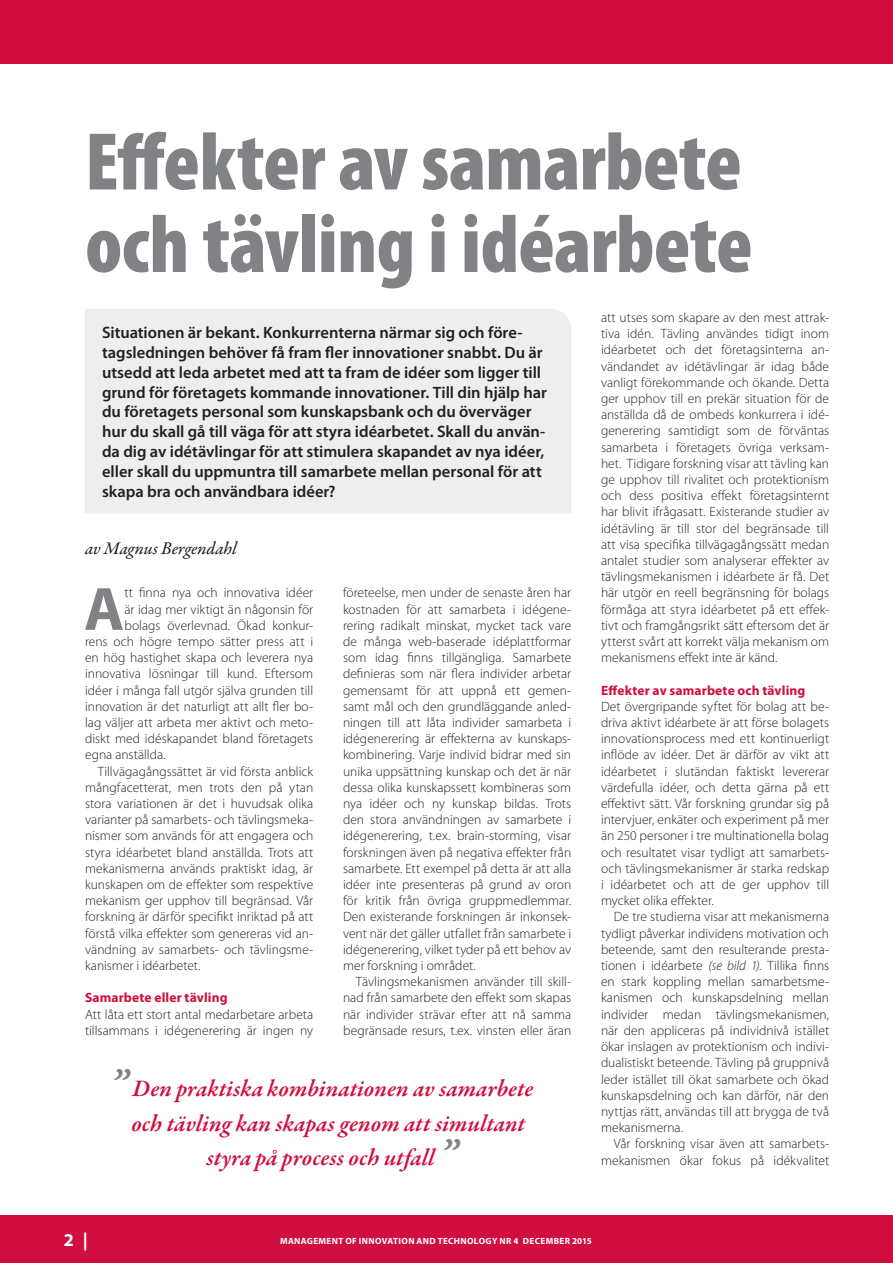
<style>
.page{position:relative;width:893px;height:1263px;background:#fff}
.page>*{position:absolute;margin:0;border:0;box-sizing:border-box;transform-origin:0 0}
.t1{font:900 condensed 82.5px/82.5px "Myriad Pro";letter-spacing:-.005em;color:#808285}
.t2{font:700 61.5px "Myriad Pro";color:#808285}
.t3{font:italic 600 24px "Garamond Premr Pro";color:#d10e40}
.t4{font:18px "Garamond Premr Pro Med It";letter-spacing:-.005em;color:#231f20}
.t5{font:700 18px "Myriad Pro";color:#fff}
.t6{font:600 16.5px/19.8px "Myriad Pro";color:#231f20}
.t7{font:300 13.5px/16.2px "Myriad Pro";color:#231f20;text-align:justify}
.t8{font:700 13.5px "Myriad Pro";letter-spacing:.01em;color:#d10e40}
.t9{font:700 9px "Myriad Pro";letter-spacing:.045em;color:#fff}
.s1{font-size:45px;color:#808285}
.s2{font-style:italic}
</style>
<div class="page">
<div style="left:0;top:1215px;width:893px;height:48px;background:#d10e40"></div>
<div style="left:0;top:0;width:893px;height:64px;background:#d10e40"></div>
<div style="left:85px;top:309px;width:486px;height:204px;background:#eeeeef"></div>
<h1 class="t1" style="left:85px;top:118px;width:669px">Effekter av samarbete och tävling i idéarbete</h1>
<p class="t6" style="left:102px;top:322px;width:446px">Situationen är bekant. Konkurrenterna närmar sig och före&shy;tagsledningen behöver få fram fler innovationer snabbt. Du är utsedd att leda arbetet med att ta fram de idéer som ligger till grund för företagets kommande innovationer. Till din hjälp har du företagets personal som kunskapsbank och du överväger hur du skall gå till väga för att styra idéarbetet. Skall du använ&shy;da dig av idétävlingar för att stimulera skapandet av nya idéer, eller skall du uppmuntra till samarbete mellan personal för att skapa bra och användbara idéer?</p>
<h3 class="t4" style="left:85px;top:537px;width:153px">av Magnus Bergendahl</h3>
<h2 class="t2" style="left:84px;top:569px;width:42px">A</h2>
<p class="t7" style="left:124px;top:585px;width:190px">tt finna nya och innovativa idéer</p>
<p class="t7" style="left:124px;top:601px;width:190px">är idag mer viktigt än någonsin för</p>
<p class="t7" style="left:124px;top:617px;width:190px">bolags överlevnad. Ökad konkur-</p>
<p class="t7" style="left:85px;top:633px;width:230px">rens och högre tempo sätter press att i</p>
<p class="t7" style="left:85px;top:649px;width:230px">en hög hastighet skapa och leverera nya</p>
<p class="t7" style="left:85px;top:666px;width:230px">innovativa lösningar till kund. Eftersom</p>
<p class="t7" style="left:85px;top:682px;width:230px">idéer i många fall utgör själva grunden till</p>
<p class="t7" style="left:85px;top:698px;width:230px">innovation är det naturligt att allt fler bo-</p>
<p class="t7" style="left:85px;top:714px;width:230px">lag väljer att arbeta mer aktivt och meto-</p>
<p class="t7" style="left:85px;top:730px;width:230px">diskt med idéskapandet bland företagets</p>
<p class="t7" style="left:85px;top:747px;width:82px">egna anställda.</p>
<p class="t7" style="left:98px;top:763px;width:217px">Tillvägagångssättet är vid första anblick</p>
<p class="t7" style="left:85px;top:779px;width:230px">mångfacetterat, men trots den på ytan</p>
<p class="t7" style="left:85px;top:795px;width:230px">stora variationen är det i huvudsak olika</p>
<p class="t7" style="left:85px;top:811px;width:230px">varianter på samarbets- och tävlingsmeka-</p>
<p class="t7" style="left:85px;top:828px;width:230px">nismer som används för att engagera och</p>
<p class="t7" style="left:85px;top:844px;width:230px">styra idéarbetet bland anställda. Trots att</p>
<p class="t7" style="left:85px;top:860px;width:230px">mekanismerna används praktiskt idag, är</p>
<p class="t7" style="left:85px;top:876px;width:230px">kunskapen om de effekter som respektive</p>
<p class="t7" style="left:85px;top:892px;width:230px">mekanism ger upphov till begränsad. Vår</p>
<p class="t7" style="left:85px;top:909px;width:230px">forskning är därför specifikt inriktad på att</p>
<p class="t7" style="left:85px;top:925px;width:230px">förstå vilka effekter som genereras vid an-</p>
<p class="t7" style="left:85px;top:941px;width:230px">vändning av samarbets- och tävlingsme-</p>
<p class="t7" style="left:85px;top:957px;width:117px">kanismer i idéarbetet.</p>
<p class="t8" style="left:85px;top:989px;width:144px">Samarbete eller tävling</p>
<p class="t7" style="left:85px;top:1006px;width:230px">Att låta ett stort antal medarbetare arbeta tillsammans i idégenerering är ingen ny</p>
<p class="t7" style="left:343px;top:585px;width:230px">företeelse, men under de senaste åren har kostnaden för att samarbeta i idégene&shy;rering radikalt minskat, mycket tack vare de många web-baserade idéplattformar som idag finns tillgängliga. Samarbete definieras som när flera individer arbetar gemensamt för att uppnå ett gemen&shy;samt mål och den grundläggande anled&shy;ningen till att låta individer samarbeta i idégenerering är effekterna av kunskaps&shy;kombinering. Varje individ bidrar med sin unika uppsättning kunskap och det är när dessa olika kunskapssett kombineras som nya idéer och ny kunskap bildas. Trots den stora användningen av samarbete i idégenerering, t.ex. brain-storming, visar forskningen även på negativa effekter från samarbete. Ett exempel på detta är att alla idéer inte presenteras på grund av oron för kritik från övriga gruppmedlemmar.<br>Den existerande forskningen är inkonsek&shy;vent när det gäller utfallet från samarbete i idégenerering, vilket tyder på ett behov av mer forskning i området.</p>
<p class="t7" style="left:343px;top:973px;width:230px;text-indent:13px">Tävlingsmekanismen använder till skill&shy;nad från samarbete den effekt som skapas när individer strävar efter att nå samma begränsade resurs, t.ex. vinsten eller äran</p>
<h3 class="t3" style="left:110px;top:1073px;width:425px"><span class="s1">”</span> Den praktiska kombinationen av samarbete</h3>
<h3 class="t3" style="left:132px;top:1108px;width:395px">och tävling kan skapas genom att simultant</h3>
<h3 class="t3" style="left:207px;top:1143px;width:253px">styra på process och utfall <span class="s1">”</span></h3>
<p class="t7" style="left:601px;top:309px;width:230px">att utses som skapare av den mest attrak&shy;tiva idén. Tävling användes tidigt inom idéarbetet och det företagsinterna an&shy;vändandet av idétävlingar är idag både vanligt förekommande och ökande. Detta ger upphov till en prekär situation för de anställda då de ombeds konkurrera i idé&shy;generering samtidigt som de förväntas samarbeta i företagets övriga verksam&shy;het. Tidigare forskning visar att tävling kan ge upphov till rivalitet och protektionism och dess positiva effekt företagsinternt har blivit ifrågasatt. Existerande studier av idétävling är till stor del begränsade till att visa specifika tillvägagångssätt medan antalet studier som analyserar effekter av tävlingsmekanismen i idéarbete är få. Det här utgör en reell begränsning för bolags förmåga att styra idéarbetet på ett effek&shy;tivt och framgångsrikt sätt eftersom det är ytterst svårt att korrekt välja mekanism om mekanismens effekt inte är känd.</p>
<p class="t8" style="left:601px;top:681px;width:206px">Effekter av samarbete och tävling</p>
<p class="t7" style="left:601px;top:698px;width:230px">Det övergripande syftet för bolag att be&shy;driva aktivt idéarbete är att förse bolagets innovationsprocess med ett kontinuerligt inflöde av idéer. Det är därför av vikt att idéarbetet i slutändan faktiskt levererar värdefulla idéer, och detta gärna på ett effektivt sätt. Vår forskning grundar sig på intervjuer, enkäter och experiment på mer än 250 personer i tre multinationella bolag och resultatet visar tydligt att samarbets&shy;och tävlingsmekanismer är starka redskap i idéarbetet och att de ger upphov till mycket olika effekter.</p>
<p class="t7" style="left:601px;top:909px;width:230px;text-indent:13px">De tre studierna visar att mekanismerna tydligt påverkar individens motivation och beteende, samt den resulterande presta&shy;tionen i idéarbete <span class="s2">(se bild 1)</span>. Tillika finns en stark koppling mellan samarbetsme&shy;kanismen och kunskapsdelning mellan individer medan tävlingsmekanismen, när den appliceras på individnivå istället ökar inslagen av protektionism och indivi&shy;dualistiskt beteende. Tävling på gruppnivå leder istället till ökat samarbete och ökad kunskapsdelning och kan därför, när den nyttjas rätt, användas till att brygga de två mekanismerna.</p>
<p class="t7" style="left:601px;top:1135px;width:230px;text-align:right">Vår forskning visar även att samarbets&shy;mekanismen ökar fokus på idékvalitet</p>
<h3 class="t5" style="left:64px;top:1228px;width:26px">2 |</h3>
<p class="t9" style="left:280px;top:1235px;width:313px">MANAGEMENT OF INNOVATION AND TECHNOLOGY NR 4 DECEMBER 2015</p>
</div>
